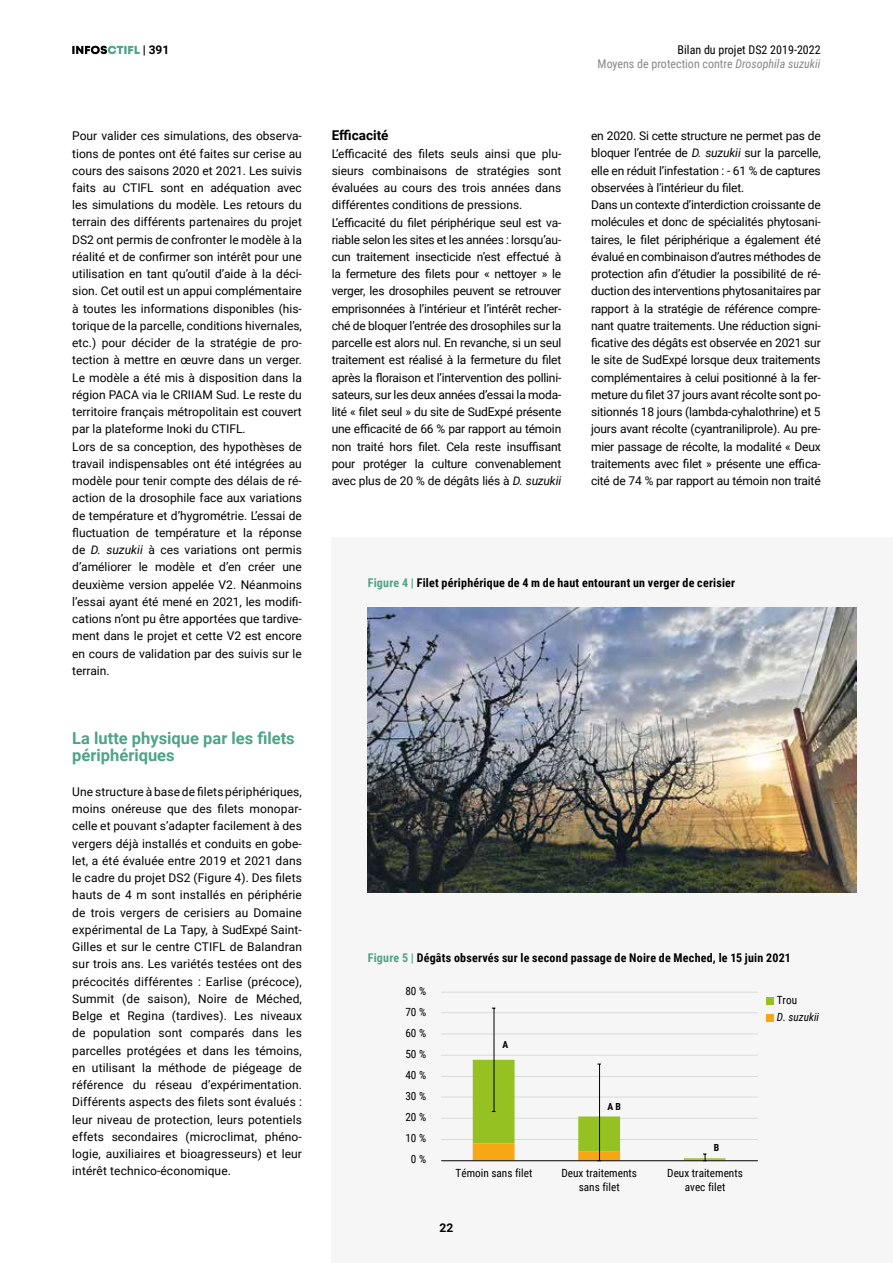
<style>
.page{position:relative;width:893px;height:1263px;background:#fff}
.page>*{position:absolute;margin:0;border:0;box-sizing:border-box;transform-origin:0 0}
.t1{font:700 16.5px/17.2px "Roboto";color:#4fa388}
.t2{font:700 13.5px "Roboto";color:#000}
.t3{font:12px/17.2px "Roboto";letter-spacing:-.015em;color:#000}
.t4{font:700 12px "Roboto Condensed";letter-spacing:.02em;color:#000}
.t5{font:12px "Roboto Condensed";color:#878787}
.t6{font:12px "Roboto Condensed";color:#000}
.t7{font:700 12px "Roboto";color:#000}
.t8{font:11.25px/13.5px "Roboto Condensed";color:#000;text-align:center}
.t9{font:italic 11.25px "Roboto Condensed";color:#000}
.t10{font:700 9.75px "Roboto Condensed";color:#000}
.s1{font-style:italic}
.s2{color:#4fa388}
</style>
<div class="page">
<div style="left:332px;top:537px;width:561px;height:726px;background:#f6f6f6"></div>
<svg style="left:72px;top:46px;width:68px;height:8px"></svg>
<img style="left:368px;top:607px;width:489px;height:285px">
<hr style="left:441px;top:1139px;width:317px;height:1px;background:#dadada">
<hr style="left:441px;top:1118px;width:317px;height:1px;background:#dadada">
<hr style="left:441px;top:1096px;width:317px;height:1px;background:#dadada">
<hr style="left:441px;top:1076px;width:317px;height:1px;background:#dadada">
<hr style="left:441px;top:1055px;width:317px;height:1px;background:#dadada">
<hr style="left:441px;top:1033px;width:317px;height:1px;background:#dadada">
<hr style="left:441px;top:1012px;width:317px;height:1px;background:#dadada">
<hr style="left:441px;top:992px;width:317px;height:1px;background:#dadada">
<hr style="left:494px;top:1008px;width:1px;height:52px;background:#000">
<svg style="left:473px;top:1060px;width:253px;height:100px"></svg>
<hr style="left:441px;top:1160px;width:317px;height:1px;background:#000">
<div style="left:766px;top:1014px;width:8px;height:7px;background:#f6a713"></div>
<div style="left:766px;top:997px;width:8px;height:7px;background:#95c123"></div>
<p class="t7" style="left:143px;top:42px;width:28px">| 391</p>
<p class="t3" style="left:72px;top:127px;width:231px">Pour valider ces simulations, des observa&shy;tions de pontes ont été faites sur cerise au cours des saisons 2020 et 2021. Les suivis faits au CTIFL sont en adéquation avec les simulations du modèle. Les retours du terrain des différents partenaires du projet DS2 ont permis de confronter le modèle à la réalité et de confirmer son intérêt pour une utilisation en tant qu’outil d’aide à la déci&shy;sion. Cet outil est un appui complémentaire à toutes les informations disponibles (his&shy;torique de la parcelle, conditions hivernales, etc.) pour décider de la stratégie de pro&shy;tection à mettre en œuvre dans un verger.<br>Le modèle a été mis à disposition dans la région PACA via le CRIIAM Sud. Le reste du territoire français métropolitain est couvert par la plateforme Inoki du CTIFL.<br>Lors de sa conception, des hypothèses de travail indispensables ont été intégrées au modèle pour tenir compte des délais de ré&shy;action de la drosophile face aux variations de température et d’hygrométrie. L’essai de fluctuation de température et la réponse de <span class="s1">D. suzukii</span> à ces variations ont permis d’améliorer le modèle et d’en créer une deuxième version appelée V2. Néanmoins l’essai ayant été mené en 2021, les modifi&shy;cations n’ont pu être apportées que tardive&shy;ment dans le projet et cette V2 est encore en cours de validation par des suivis sur le terrain.</p>
<h1 class="t1" style="left:72px;top:729px;width:224px">La lutte physique par les filets périphériques</h1>
<p class="t3" style="left:72px;top:782px;width:231px;text-align:justify">Une structure à base de filets périphériques, moins onéreuse que des filets monopar&shy;celle et pouvant s’adapter facilement à des vergers déjà installés et conduits en gobe&shy;let, a été évaluée entre 2019 et 2021 dans le cadre du projet DS2 (Figure 4). Des filets hauts de 4 m sont installés en périphérie de trois vergers de cerisiers au Domaine expérimental de La Tapy, à SudExpé Saint-Gilles et sur le centre CTIFL de Balandran sur trois ans. Les variétés testées ont des précocités différentes : Earlise (précoce), Summit (de saison), Noire de Méched, Belge et Regina (tardives). Les niveaux de population sont comparés dans les parcelles protégées et dans les témoins, en utilisant la méthode de piégeage de référence du réseau d’expérimentation.<br>Différents aspects des filets sont évalués : leur niveau de protection, leurs potentiels effets secondaires (microclimat, phéno&shy;logie, auxiliaires et bioagresseurs) et leur intérêt technico-économique.</p>
<p class="t6" style="left:678px;top:41px;width:145px">Bilan du projet DS2 2019-2022</p>
<p class="t2" style="left:332px;top:126px;width:58px">Efficacité</p>
<p class="t3" style="left:332px;top:144px;width:231px">L’efficacité des filets seuls ainsi que plu&shy;sieurs combinaisons de stratégies sont évaluées au cours des trois années dans différentes conditions de pressions.<br>L’efficacité du filet périphérique seul est va&shy;riable selon les sites et les années : lorsqu’au&shy;cun traitement insecticide n’est effectué à la fermeture des filets pour « nettoyer » le verger, les drosophiles peuvent se retrouver emprisonnées à l’intérieur et l’intérêt recher&shy;ché de bloquer l’entrée des drosophiles sur la parcelle est alors nul. En revanche, si un seul traitement est réalisé à la fermeture du filet après la floraison et l’intervention des pollini&shy;sateurs, sur les deux années d’essai la moda&shy;lité « filet seul » du site de SudExpé présente une efficacité de 66 % par rapport au témoin non traité hors filet. Cela reste insuffisant pour protéger la culture convenablement avec plus de 20 % de dégâts liés à <span class="s1">D. suzukii</span></p>
<p class="t5" style="left:598px;top:55px;width:225px">Moyens de protection contre <span class="s1">Drosophila suzukii</span></p>
<p class="t3" style="left:591px;top:127px;width:231px">en 2020. Si cette structure ne permet pas de bloquer l’entrée de <span class="s1">D. suzukii</span> sur la parcelle, elle en réduit l’infestation : - 61 % de captures observées à l’intérieur du filet.<br>Dans un contexte d’interdiction croissante de molécules et donc de spécialités phytosani&shy;taires, le filet périphérique a également été évalué en combinaison d’autres méthodes de protection afin d’étudier la possibilité de ré&shy;duction des interventions phytosanitaires par rapport à la stratégie de référence compre&shy;nant quatre traitements. Une réduction signi&shy;ficative des dégâts est observée en 2021 sur le site de SudExpé lorsque deux traitements complémentaires à celui positionné à la fer&shy;meture du filet 37 jours avant récolte sont po&shy;sitionnés 18 jours (lambda-cyhalothrine) et 5 jours avant récolte (cyantraniliprole). Au pre&shy;mier passage de récolte, la modalité « Deux traitements avec filet » présente une effica&shy;cité de 74 % par rapport au témoin non traité</p>
<p class="t4" style="left:368px;top:574px;width:369px"><span class="s2">Figure 4 |</span> Filet périphérique de 4 m de haut entourant un verger de cerisier</p>
<p class="t4" style="left:368px;top:949px;width:424px"><span class="s2">Figure 5 |</span> Dégâts observés sur le second passage de Noire de Meched, le 15 juin 2021</p>
<p class="t8" style="left:405px;top:984px;width:22px">80 %</p>
<p class="t8" style="left:405px;top:1005px;width:22px">70 %</p>
<p class="t8" style="left:405px;top:1026px;width:22px">60 %</p>
<p class="t8" style="left:405px;top:1047px;width:22px">50 %</p>
<p class="t8" style="left:405px;top:1068px;width:22px">40 %</p>
<p class="t8" style="left:405px;top:1089px;width:22px">30 %</p>
<p class="t8" style="left:405px;top:1110px;width:22px">20 %</p>
<p class="t8" style="left:405px;top:1131px;width:22px">10 %</p>
<p class="t8" style="left:411px;top:1152px;width:17px">0 %</p>
<p class="t10" style="left:503px;top:1038px;width:7px">A</p>
<p class="t10" style="left:608px;top:1099px;width:15px">A B</p>
<p class="t10" style="left:714px;top:1141px;width:7px">B</p>
<p class="t8" style="left:456px;top:1166px;width:78px">Témoin sans filet</p>
<p class="t8" style="left:561px;top:1166px;width:77px">Deux traitements sans filet</p>
<p class="t8" style="left:667px;top:1166px;width:77px">Deux traitements avec filet</p>
<p class="t7" style="left:440px;top:1219px;width:15px">22</p>
<p class="t8" style="left:777px;top:993px;width:22px">Trou</p>
<p class="t9" style="left:777px;top:1009px;width:44px">D. suzukii</p>
</div>
